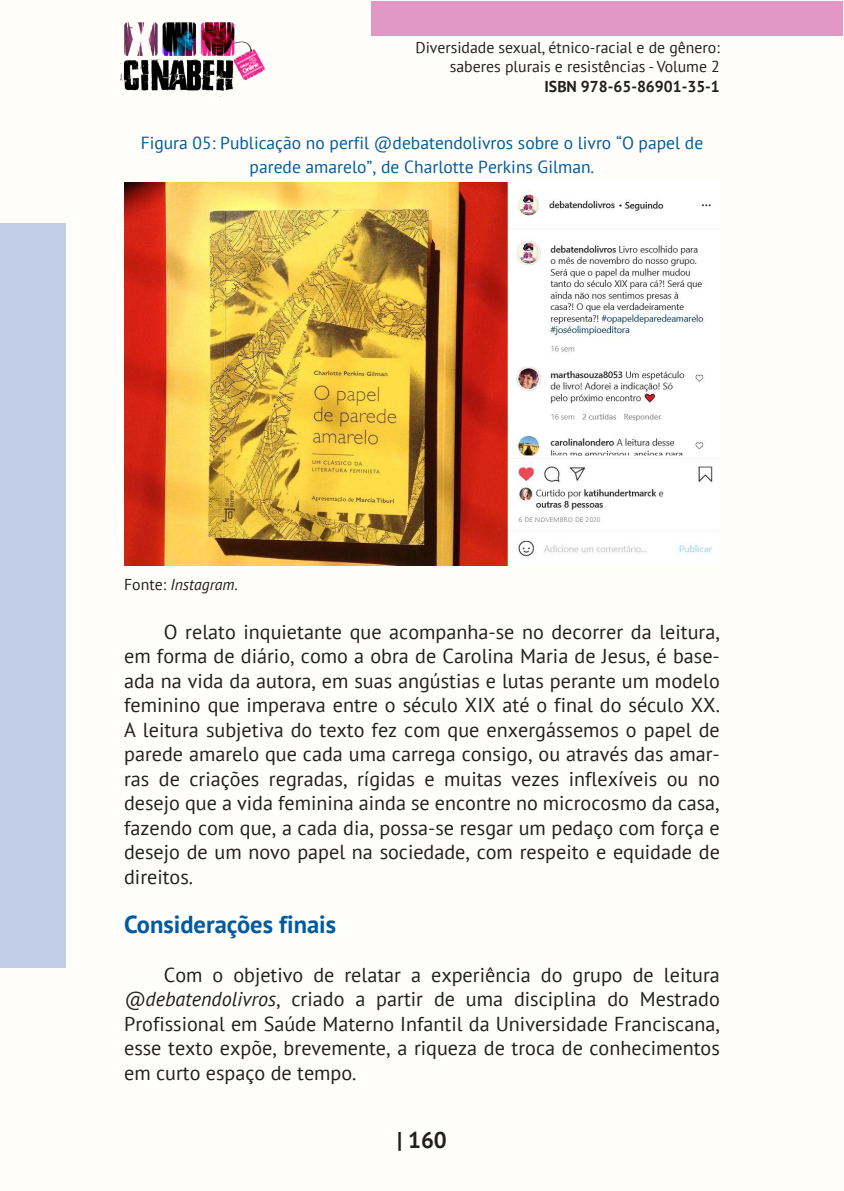
<style>
.page{position:relative;width:844px;height:1191px;background:#fff}
.page>*{position:absolute;margin:0;border:0;box-sizing:border-box;transform-origin:0 0}
._9_SUBTÍTULOS{font:700 24.5px "PT Sans";color:#015b9e}
.t1{font:700 22.75px "PT Sans";color:#231f20}
._8_CORPO{font:20.12px/24.5px "PT Sans";color:#231f20;text-align:justify}
._12__LEGENDA{font:17.5px/24.5px "PT Sans";color:#015b9e;text-align:center}
.t2{font:15.75px/18.9px "PT Sans";color:#231f20;text-align:right}
.t3{font:700 15.75px "PT Sans";color:#231f20}
._13__FONTES{font:italic 15.75px "PT Sans";color:#231f20}
.s1{font-style:normal}
.s2{font-style:italic}
</style>
<div class="page">
<div style="left:0;top:0;width:843px;height:1191px;background:#fffefa"></div>
<div style="left:371px;top:1px;width:471px;height:35px;background:#e198c7"></div>
<div style="left:0;top:223px;width:65px;height:744px;background:#c2cde7"></div>
<img style="left:120px;top:22px;width:144px;height:75px">
<img style="left:124px;top:182px;width:595px;height:383px">
<p class="t2" style="left:415px;top:38px;width:306px">Diversidade sexual, étnico-racial e de gênero: saberes plurais e resistências - Volume 2</p>
<p class="t3" style="left:544px;top:76px;width:177px">ISBN 978-65-86901-35-1</p>
<p class="_12__LEGENDA" style="left:141px;top:130px;width:564px">Figura 05: Publicação no perfil @debatendolivros sobre o livro “O papel de parede amarelo”, de Charlotte Perkins Gilman.</p>
<p class="_13__FONTES" style="left:124px;top:574px;width:115px"><span class="s1">Fonte:</span> Instagram<span class="s1">.</span></p>
<p class="_8_CORPO" style="left:124px;top:619px;width:597px;text-indent:40px">O relato inquietante que acompanha-se no decorrer da leitura, em forma de diário, como a obra de Carolina Maria de Jesus, é base&shy;ada na vida da autora, em suas angústias e lutas perante um modelo feminino que imperava entre o século XIX até o final do século XX.<br>A leitura subjetiva do texto fez com que enxergássemos o papel de parede amarelo que cada uma carrega consigo, ou através das amar&shy;ras de criações regradas, rígidas e muitas vezes inflexíveis ou no desejo que a vida feminina ainda se encontre no microcosmo da casa, fazendo com que, a cada dia, possa-se resgar um pedaço com força e desejo de um novo papel na sociedade, com respeito e equidade de direitos.</p>
<p class="_9_SUBTÍTULOS" style="left:124px;top:908px;width:213px">Considerações finais</p>
<p class="_8_CORPO" style="left:124px;top:962px;width:597px;text-indent:40px">Com o objetivo de relatar a experiência do grupo de leitura <span class="s2">@debatendolivros</span>, criado a partir de uma disciplina do Mestrado Profissional em Saúde Materno Infantil da Universidade Franciscana, esse texto expõe, brevemente, a riqueza de troca de conhecimentos em curto espaço de tempo.</p>
<p class="t1" style="left:397px;top:1125px;width:51px">| 160</p>
</div>
